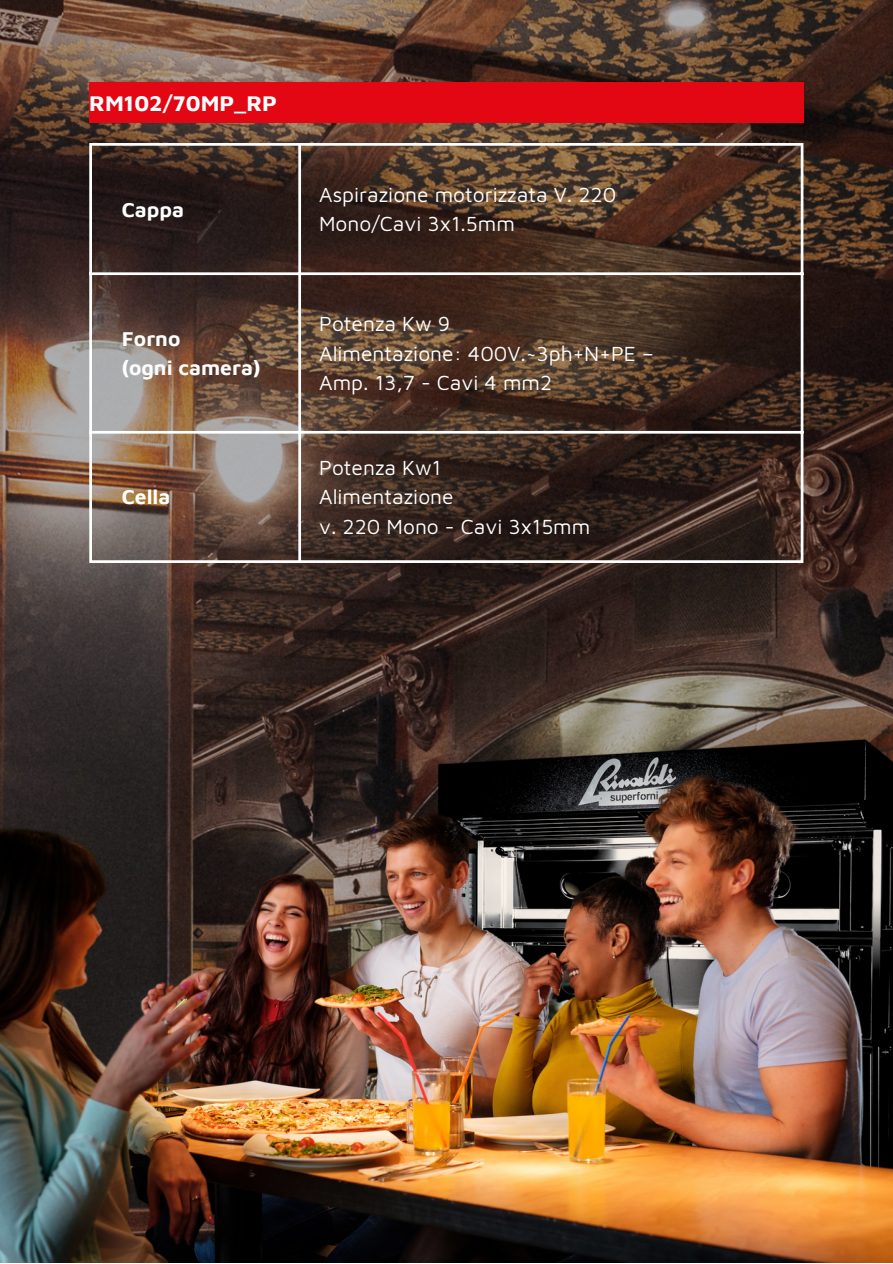
<style>
.page{position:relative;width:893px;height:1264px;background:#fff}
.page>*{position:absolute;margin:0;border:0;box-sizing:border-box;transform-origin:0 0}
.t1{font:700 22.2px "Maven Pro";color:#fff}
.t2{font:21px "Maven Pro";color:#fff}
.t3{font:700 21px "Maven Pro";color:#fff}
</style>
<div class="page">
<svg style="left:0;top:0;width:892px;height:631px;background:#4d382d"></svg>
<hr style="left:89px;top:146px;width:3px;height:414px;background:#fff">
<hr style="left:298px;top:146px;width:3px;height:414px;background:#fff">
<hr style="left:800px;top:146px;width:3px;height:414px;background:#fff">
<hr style="left:89px;top:143px;width:714px;height:3px;background:#fff">
<hr style="left:89px;top:272px;width:714px;height:3px;background:#fff">
<hr style="left:89px;top:431px;width:714px;height:2px;background:#fff">
<hr style="left:89px;top:560px;width:714px;height:3px;background:#fff">
<div style="left:89px;top:82px;width:714px;height:41px;background:#e30613"></div>
<img style="left:0;top:631px;width:892px;height:631px">
<p class="t1" style="left:89px;top:89px;width:189px">RM102/70MP_RP</p>
<p class="t3" style="left:122px;top:196px;width:64px">Cappa</p>
<p class="t3" style="left:122px;top:325px;width:60px">Forno</p>
<p class="t3" style="left:122px;top:355px;width:140px">(ogni camera)</p>
<p class="t3" style="left:122px;top:484px;width:50px">Cella</p>
<p class="t2" style="left:319px;top:182px;width:298px">Aspirazione motorizzata V. 220</p>
<p class="t2" style="left:319px;top:211px;width:197px">Mono/Cavi 3x1.5mm</p>
<p class="t2" style="left:319px;top:311px;width:132px">Potenza Kw 9</p>
<p class="t2" style="left:319px;top:340px;width:336px">Alimentazione: 400V.~3ph+N+PE –</p>
<p class="t2" style="left:319px;top:369px;width:234px">Amp. 13,7 - Cavi 4 mm2</p>
<p class="t2" style="left:319px;top:455px;width:124px">Potenza Kw1</p>
<p class="t2" style="left:319px;top:484px;width:136px">Alimentazione</p>
<p class="t2" style="left:319px;top:513px;width:272px">v. 220 Mono - Cavi 3x15mm</p>
</div>
